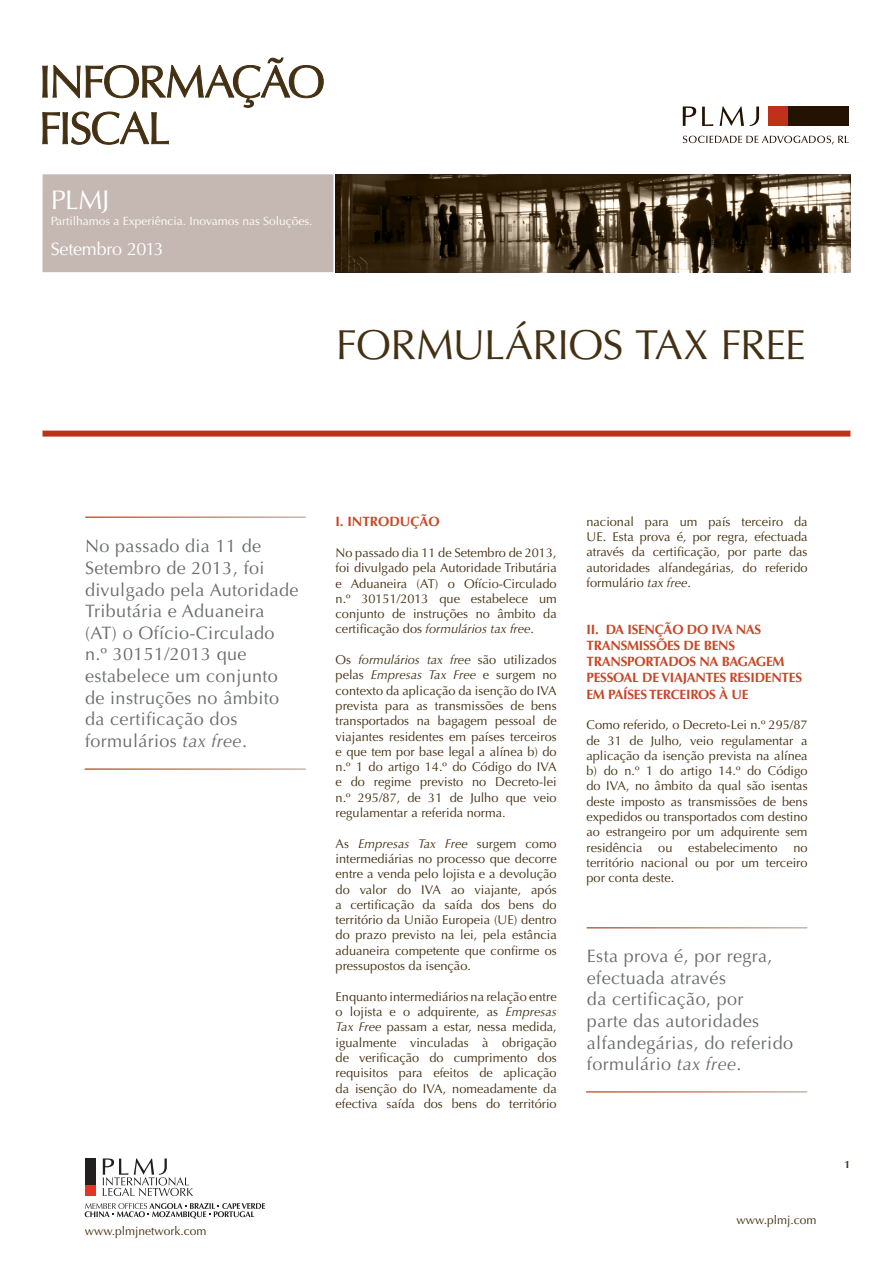
<style>
.page{position:relative;width:893px;height:1263px;background:#fff}
.page>*{position:absolute;margin:0;border:0;box-sizing:border-box;transform-origin:0 0}
.t1{font:42px "Optima";letter-spacing:-.015em;color:#443012}
.t2{font:27px "Optima";color:#fff}
.t3{font:18px/21.6px "Optima";letter-spacing:.02em;color:#696b6d}
.t4{font:18px "Optima";letter-spacing:-.015em;color:#fff}
.t5{font:700 13.5px/16.2px "Optima";letter-spacing:-.02em;color:#c64727}
.t6{font:700 13.5px "Optima";color:#c64727}
.t7{font:12.75px/15.3px "Optima";color:#443012;text-align:justify}
.t8{font:12px "Optima";color:#fff}
.t9{font:12px "Optima";color:#443012}
.t10{font:700 10.5px "Optima";color:#443012}
.s1{font-style:italic}
</style>
<div class="page">
<div style="left:43px;top:174px;width:290px;height:98px;background:#c5b8b2"></div>
<svg style="left:42px;top:58px;width:282px;height:87px"></svg>
<svg style="left:336px;top:174px;width:514px;height:98px;background:#544633"></svg>
<div style="left:43px;top:431px;width:807px;height:6px;background:#c0311a"></div>
<div style="left:788px;top:106px;width:61px;height:20px;background:#241202"></div>
<div style="left:769px;top:106px;width:19px;height:20px;background:#c0311a"></div>
<svg style="left:683px;top:106px;width:76px;height:20px"></svg>
<svg style="left:683px;top:136px;width:166px;height:8px"></svg>
<div style="left:85px;top:1185px;width:10px;height:11px;background:#e13625"></div>
<div style="left:85px;top:1158px;width:10px;height:27px;background:#231f20"></div>
<svg style="left:103px;top:1158px;width:90px;height:38px"></svg>
<svg style="left:85px;top:1203px;width:180px;height:16px"></svg>
<h2 class="t2" style="left:51px;top:185px;width:60px">PLMJ</h2>
<p class="t8" style="left:51px;top:214px;width:263px">Partilhamos a Experiência. Inovamos nas Soluções.</p>
<h3 class="t4" style="left:51px;top:238px;width:115px">Setembro 2013</h3>
<p class="t1" style="left:336px;top:321px;width:471px">FORMULÁRIOS TAX FREE</p>
<p class="t3" style="left:85px;top:536px;width:215px">No passado dia 11 de<br>Setembro de 2013, foi divulgado pela Autoridade<br>Tributária e Aduaneira (AT) o Ofício-Circulado n.º 30151/2013 que estabelece um conjunto de instruções no âmbito da certificação dos formulários <span class="s1">tax free</span>.</p>
<p class="t9" style="left:85px;top:1224px;width:123px">www.plmjnetwork.com</p>
<p class="t6" style="left:336px;top:514px;width:105px">I. INTRODUÇÃO</p>
<p class="t7" style="left:336px;top:545px;width:223px">No passado dia 11 de Setembro de 2013, foi divulgado pela Autoridade Tributária e Aduaneira (AT) o Ofício-Circulado n.º 30151/2013 que estabelece um conjunto de instruções no âmbito da certificação dos <span class="s1">formulários tax free</span>.</p>
<p class="t7" style="left:336px;top:652px;width:223px">Os <span class="s1">formulários tax free</span> são utilizados pelas <span class="s1">Empresas Tax Free</span> e surgem no contexto da aplicação da isenção do IVA prevista para as transmissões de bens transportados na bagagem pessoal de viajantes residentes em países terceiros e que tem por base legal a alínea b) do n.º 1 do artigo 14.º do Código do IVA e do regime previsto no Decreto-lei n.º 295/87, de 31 de Julho que veio regulamentar a referida norma.</p>
<p class="t7" style="left:336px;top:836px;width:223px">As <span class="s1">Empresas Tax Free</span> surgem como intermediárias no processo que decorre entre a venda pelo lojista e a devolução do valor do IVA ao viajante, após a certificação da saída dos bens do território da União Europeia (UE) dentro do prazo previsto na lei, pela estância aduaneira competente que confirme os pressupostos da isenção.</p>
<p class="t7" style="left:336px;top:989px;width:223px">Enquanto intermediários na relação entre o lojista e o adquirente, as <span class="s1">Empresas Tax Free</span> passam a estar, nessa medida, igualmente vinculadas à obrigação de verificação do cumprimento dos requisitos para efeitos de aplicação da isenção do IVA, nomeadamente da efectiva saída dos bens do território</p>
<p class="t7" style="left:586px;top:514px;width:223px">nacional para um país terceiro da UE. Esta prova é, por regra, efectuada através da certificação, por parte das autoridades alfandegárias, do referido formulário <span class="s1">tax free</span>.</p>
<p class="t5" style="left:586px;top:621px;width:217px">II. DA ISENÇÃO DO IVA NAS<br>TRANSMISSÕES DE BENS<br>TRANSPORTADOS NA BAGAGEM<br>PESSOAL DE VIAJANTES RESIDENTES<br>EM PAÍSES TERCEIROS À UE</p>
<p class="t7" style="left:586px;top:717px;width:223px">Como referido, o Decreto-Lei n.º 295/87 de 31 de Julho, veio regulamentar a aplicação da isenção prevista na alínea b) do n.º 1 do artigo 14.º do Código do IVA, no âmbito da qual são isentas deste imposto as transmissões de bens expedidos ou transportados com destino ao estrangeiro por um adquirente sem residência ou estabelecimento no território nacional ou por um terceiro por conta deste.</p>
<p class="t3" style="left:587px;top:945px;width:208px">Esta prova é, por regra, efectuada através<br>da certificação, por<br>parte das autoridades alfandegárias, do referido formulário <span class="s1">tax free</span>.</p>
<p class="t9" style="left:737px;top:1213px;width:81px">www.plmj.com</p>
<p class="t10" style="left:845px;top:1158px;width:7px">1</p>
</div>
